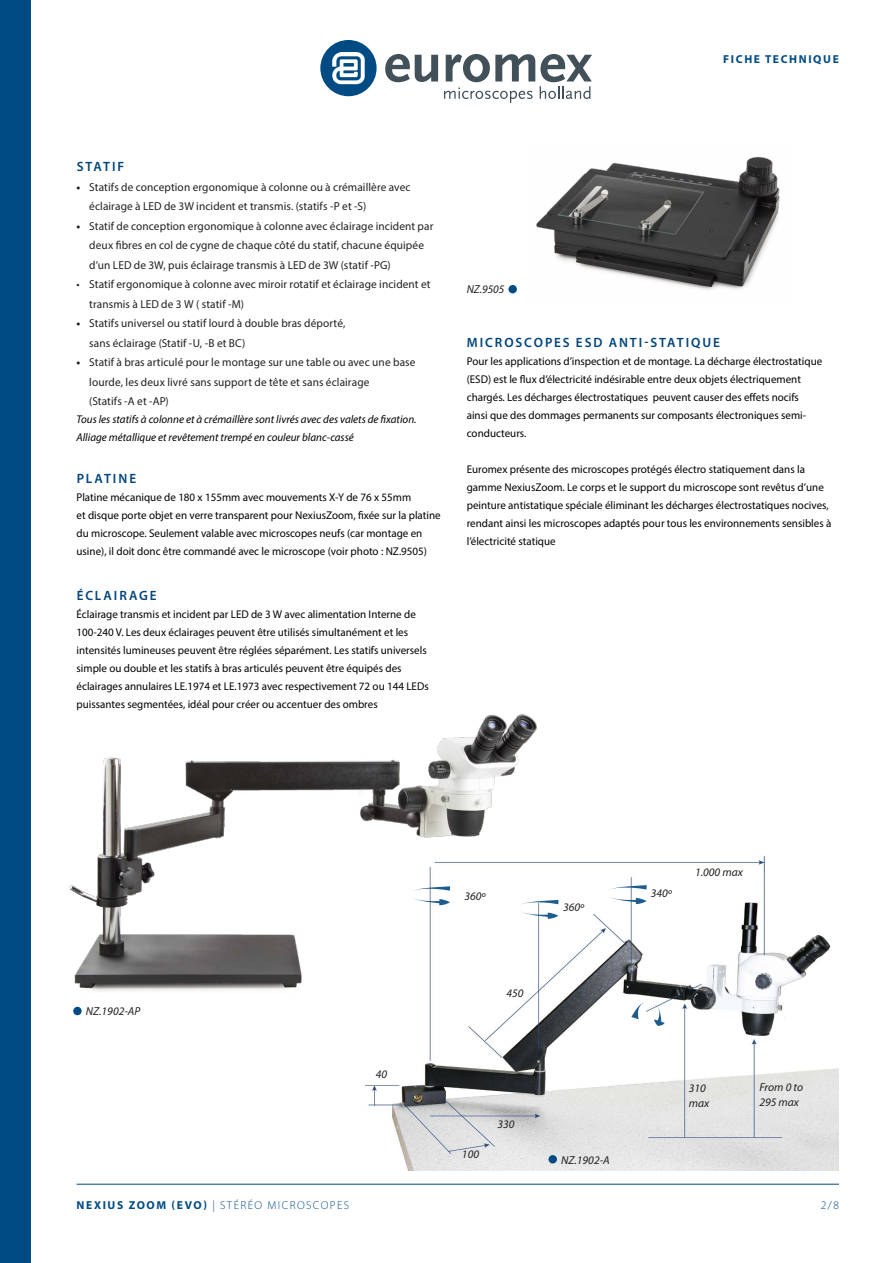
<style>
.page{position:relative;width:893px;height:1263px;background:#fff}
.page>*{position:absolute;margin:0;border:0;box-sizing:border-box;transform-origin:0 0}
.j_tussenkop{font:600 13.5px "Myriad Pro";letter-spacing:.15em;color:#00447b}
.j_accessoires{font:11.55px/19.5px "Myriad Pro";letter-spacing:.01em;color:#231f20}
.j_plat{font:11.55px/19.5px "Myriad Pro";letter-spacing:.01em;color:#231f20}
.j_onderschrift{font:italic 11.55px "Myriad Pro";color:#231f20}
.t1{font:300 11.55px "Myriad Pro";letter-spacing:.12em;color:#004b84}
.j_bolletjes{font:italic 11.55px "Myriad Pro";color:#231f20}
.t2{font:700 11.55px "Myriad Pro";letter-spacing:.14em;color:#004b84}
.j_plat-2{font:italic 11.55px "Myriad Pro";letter-spacing:-.005em;color:#231f20}
.j_plat-3{font:11.25px/18px "Myriad Pro";color:#000}
.j_plat-4{font:italic 11.25px/18px "Myriad Pro";color:#000}
.s1{font-weight:700}
</style>
<div class="page">
<svg style="left:320px;top:40px;width:57px;height:56px"></svg>
<svg style="left:385px;top:54px;width:53px;height:28px"></svg>
<svg style="left:444px;top:54px;width:148px;height:49px"></svg>
<div style="left:0;top:0;width:30px;height:1263px;background:#004b84"></div>
<hr style="left:77px;top:1184px;width:762px;height:1px;background:#004b84">
<img style="left:536px;top:156px;width:244px;height:134px">
<div style="left:508px;top:285px;width:9px;height:8px;background:#004b84;border-radius:50%"></div>
<img style="left:366px;top:855px;width:473px;height:315px">
<svg style="left:556px;top:900px;width:2px;height:19px"></svg>
<svg style="left:606px;top:885px;width:41px;height:19px"></svg>
<svg style="left:631px;top:1002px;width:34px;height:24px"></svg>
<div style="left:549px;top:1155px;width:8px;height:8px;background:#004b84;border-radius:50%"></div>
<img style="left:69px;top:714px;width:487px;height:305px">
<p class="t2" style="left:723px;top:51px;width:117px">FICHE TECHNIQUE</p>
<p class="j_tussenkop" style="left:77px;top:158px;width:49px">STATIF</p>
<p class="j_accessoires" style="left:89px;top:177px;width:323px;text-indent:-13px"><span class="s1">•</span> Statifs de conception ergonomique à colonne ou à crémaillère avec éclairage à LED de 3W incident et transmis. (statifs -P et -S)</p>
<p class="j_accessoires" style="left:89px;top:216px;width:346px;text-indent:-13px"><span class="s1">•</span> Statif de conception ergonomique à colonne avec éclairage incident par deux fibres en col de cygne de chaque côté du statif, chacune équipée d’un LED de 3W, puis éclairage transmis à LED de 3W (statif -PG)</p>
<p class="j_plat" style="left:89px;top:274px;width:343px;text-indent:-13px">• Statif ergonomique à colonne avec miroir rotatif et éclairage incident et transmis à LED de 3 W ( statif -M)</p>
<p class="j_accessoires" style="left:89px;top:313px;width:258px;text-indent:-13px"><span class="s1">•</span> Statifs universel ou statif lourd à double bras déporté, sans éclairage (Statif -U, -B et BC)</p>
<p class="j_accessoires" style="left:89px;top:352px;width:328px;text-indent:-13px"><span class="s1">•</span> Statif à bras articulé pour le montage sur une table ou avec une base lourde, les deux livré sans support de tête et sans éclairage<br>(Statifs -A et -AP)</p>
<p class="j_plat-4" style="left:77px;top:410px;width:342px">Tous les statifs à colonne et à crémaillère sont livrés avec des valets de fixation.<br>Alliage métallique et revêtement trempé en couleur blanc-cassé</p>
<p class="j_tussenkop" style="left:77px;top:470px;width:61px">PLATINE</p>
<p class="j_plat-3" style="left:77px;top:488px;width:366px">Platine mécanique de 180 x 155mm avec mouvements X-Y de 76 x 55mm<br>et disque porte objet en verre transparent pour NexiusZoom, fixée sur la platine du microscope. Seulement valable avec microscopes neufs (car montage en usine), il doit donc être commandé avec le microscope (voir photo : NZ.9505)</p>
<p class="j_tussenkop" style="left:77px;top:587px;width:82px">ÉCLAIRAGE</p>
<p class="j_plat-3" style="left:77px;top:605px;width:354px">Éclairage transmis et incident par LED de 3 W avec alimentation Interne de 100-240 V. Les deux éclairages peuvent être utilisés simultanément et les intensités lumineuses peuvent être réglées séparément. Les statifs universels simple ou double et les statifs à bras articulés peuvent être équipés des éclairages annulaires LE.1974 et LE.1973 avec respectivement 72 ou 144 LEDs puissantes segmentées, idéal pour créer ou accentuer des ombres</p>
<p class="j_plat-2" style="left:467px;top:282px;width:39px">NZ.9505</p>
<p class="j_tussenkop" style="left:467px;top:333px;width:255px">MICROSCOPES ESD ANTI-STATIQUE</p>
<p class="j_plat-3" style="left:467px;top:352px;width:357px">Pour les applications d’inspection et de montage. La décharge électrostatique (ESD) est le flux d’électricité indésirable entre deux objets électriquement chargés. Les décharges électrostatiques peuvent causer des effets nocifs ainsi que des dommages permanents sur composants électroniques semi&shy;conducteurs.</p>
<p class="j_plat-3" style="left:467px;top:460px;width:366px">Euromex présente des microscopes protégés électro statiquement dans la gamme NexiusZoom. Le corps et le support du microscope sont revêtus d’une peinture antistatique spéciale éliminant les décharges électrostatiques nocives, rendant ainsi les microscopes adaptés pour tous les environnements sensibles à l’électricité statique</p>
<p class="j_bolletjes" style="left:86px;top:1004px;width:56px">NZ.1902-AP</p>
<p class="j_onderschrift" style="left:376px;top:1067px;width:13px">40</p>
<p class="t1" style="left:77px;top:1198px;width:274px"><span class="s1">NEXIUS ZOOM (EVO)</span> | STÉRÉO MICROSCOPES</p>
<p class="j_onderschrift" style="left:464px;top:889px;width:23px">360º</p>
<p class="j_onderschrift" style="left:651px;top:886px;width:23px">340º</p>
<p class="j_onderschrift" style="left:563px;top:900px;width:23px">360º</p>
<p class="j_onderschrift" style="left:695px;top:865px;width:49px">1.000 max</p>
<p class="j_onderschrift" style="left:506px;top:986px;width:19px">450</p>
<p class="j_onderschrift" style="left:462px;top:1147px;width:19px">100</p>
<p class="j_onderschrift" style="left:497px;top:1117px;width:19px">330</p>
<p class="j_bolletjes" style="left:561px;top:1152px;width:50px">NZ.1902-A</p>
<p class="j_onderschrift" style="left:689px;top:1081px;width:19px">310</p>
<p class="j_onderschrift" style="left:689px;top:1096px;width:22px">max</p>
<p class="j_onderschrift" style="left:759px;top:1079px;width:45px">From 0 to</p>
<p class="j_onderschrift" style="left:759px;top:1094px;width:41px">295 max</p>
<p class="t1" style="left:821px;top:1198px;width:20px">2/8</p>
</div>
